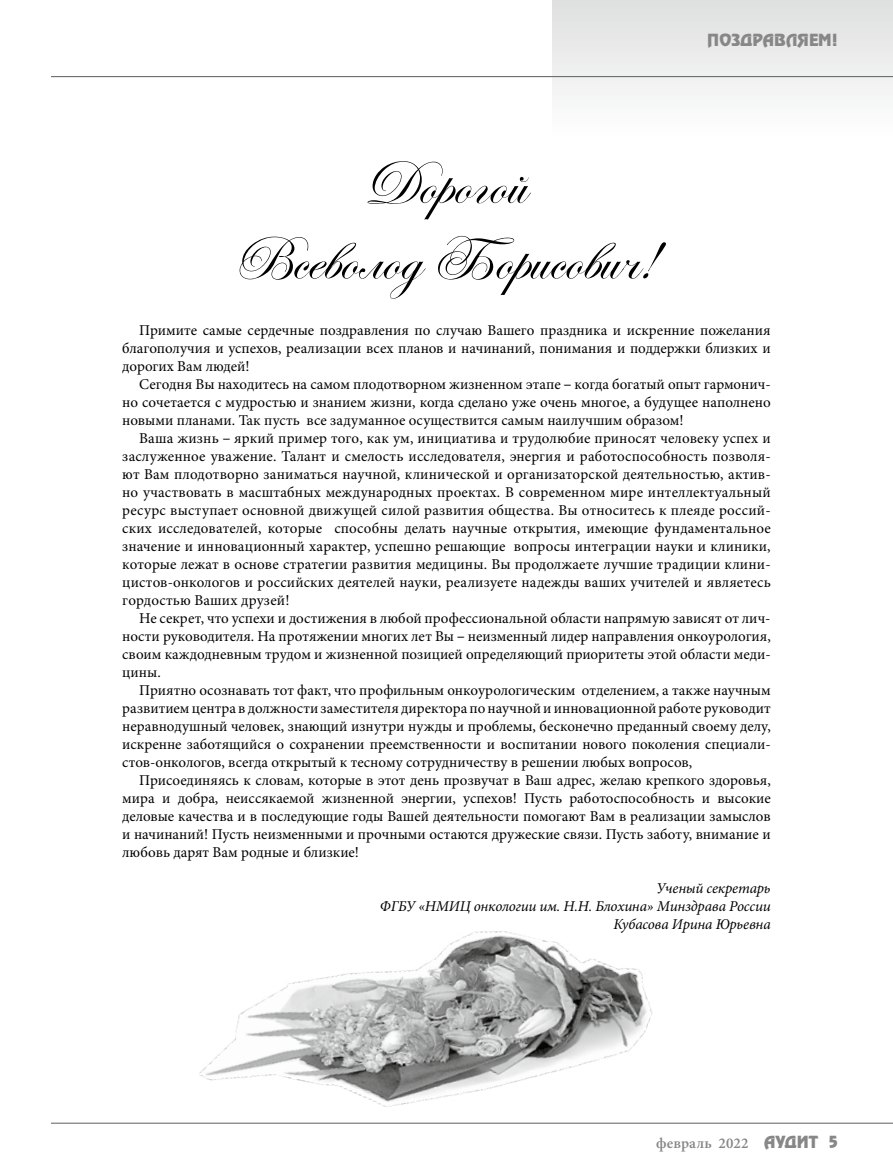
<style>
.page{position:relative;width:893px;height:1170px;background:#fff}
.page>*{position:absolute;margin:0;border:0;box-sizing:border-box;transform-origin:0 0}
.t1{font:63px/75.6px "Eseninscript One";color:#000;text-align:center}
.t2{font:15px/18px "Minion Pro";color:#000;text-align:justify}
.t3{font:italic 15px/18px "Minion Pro";letter-spacing:-.01em;color:#000;text-align:right}
.t4{font:600 15px "Minion Pro";letter-spacing:.01em;color:#868786}
.t5{font:15px "AG Zeppelin C";letter-spacing:.01em;color:#868786}
.s1{font-family:"Myriad Pro"}
.s2{font-family:"AG Zeppelin C";font-weight:400}
</style>
<div class="page">
<div style="left:553px;top:0;width:340px;height:138px;background:linear-gradient(to bottom,#dfdfdf,#fff)"></div>
<hr style="left:51px;top:76px;width:842px;height:1px;background:#6e6e6e">
<hr style="left:51px;top:1122px;width:842px;height:1px;background:#6e6e6e">
<img style="left:167px;top:931px;width:565px;height:193px">
<p class="t5" style="left:707px;top:31px;width:132px">ПОЗДРАВЛЯЕМ!</p>
<h1 class="t1" style="left:232px;top:150px;width:425px">Дорогой<br>Всеволод Борисович!</h1>
<p class="t2" style="left:122px;top:321px;width:650px;text-indent:17px">Примите самые сердечные поздравления по случаю Вашего праздника и искренние пожелания благополучия и успехов, реализации всех планов и начинаний, понимания и поддержки близких и дорогих Вам людей!</p>
<p class="t2" style="left:122px;top:375px;width:650px;text-indent:17px">Сегодня Вы находитесь на самом плодотворном жизненном этапе <span class="s1">–</span> когда богатый опыт гармонич&shy;но сочетается с мудростью и знанием жизни, когда сделано уже очень многое, а будущее наполнено новыми планами. Так пусть все задуманное осуществится самым наилучшим образом!</p>
<p class="t2" style="left:122px;top:429px;width:650px;text-indent:17px">Ваша жизнь <span class="s1">–</span> яркий пример того, как ум, инициатива и трудолюбие приносят человеку успех и заслуженное уважение. Талант и смелость исследователя, энергия и работоспособность позволя&shy;ют Вам плодотворно заниматься научной, клинической и организаторской деятельностью, актив&shy;но участвовать в масштабных международных проектах. В современном мире интеллектуальный ресурс выступает основной движущей силой развития общества. Вы относитесь к плеяде россий&shy;ских исследователей, которые способны делать научные открытия, имеющие фундаментальное значение и инновационный характер, успешно решающие вопросы интеграции науки и клиники, которые лежат в основе стратегии развития медицины. Вы продолжаете лучшие традиции клини&shy;цистов-онкологов и российских деятелей науки, реализуете надежды ваших учителей и являетесь гордостью Ваших друзей!</p>
<p class="t2" style="left:122px;top:609px;width:650px;text-indent:17px">Не секрет, что успехи и достижения в любой профессиональной области напрямую зависят от лич&shy;ности руководителя. На протяжении многих лет Вы <span class="s1">–</span> неизменный лидер направления онкоурология, своим каждодневным трудом и жизненной позицией определяющий приоритеты этой области меди&shy;цины.</p>
<p class="t2" style="left:122px;top:681px;width:650px;text-indent:17px">Приятно осознавать тот факт, что профильным онкоурологическим отделением, а также научным развитием центра в должности заместителя директора по научной и инновационной работе руководит неравнодушный человек, знающий изнутри нужды и проблемы, бесконечно преданный своему делу, искренне заботящийся о сохранении преемственности и воспитании нового поколения специали&shy;стов-онкологов, всегда открытый к тесному сотрудничеству в решении любых вопросов,</p>
<p class="t2" style="left:122px;top:771px;width:650px;text-indent:17px">Присоединяясь к словам, которые в этот день прозвучат в Ваш адрес, желаю крепкого здоровья, мира и добра, неиссякаемой жизненной энергии, успехов! Пусть работоспособность и высокие деловые качества и в последующие годы Вашей деятельности помогают Вам в реализации замыслов и начинаний! Пусть неизменными и прочными остаются дружеские связи. Пусть заботу, внимание и любовь дарят Вам родные и близкие!</p>
<p class="t3" style="left:380px;top:879px;width:392px">Ученый секретарь<br>ФГБУ «НМИЦ онкологии им. Н.Н. Блохина» Минздрава России<br>Кубасова Ирина Юрьевна</p>
<p class="t4" style="left:656px;top:1133px;width:183px">февраль 2022 <span class="s2">АУДИТ 5</span></p>
</div>
